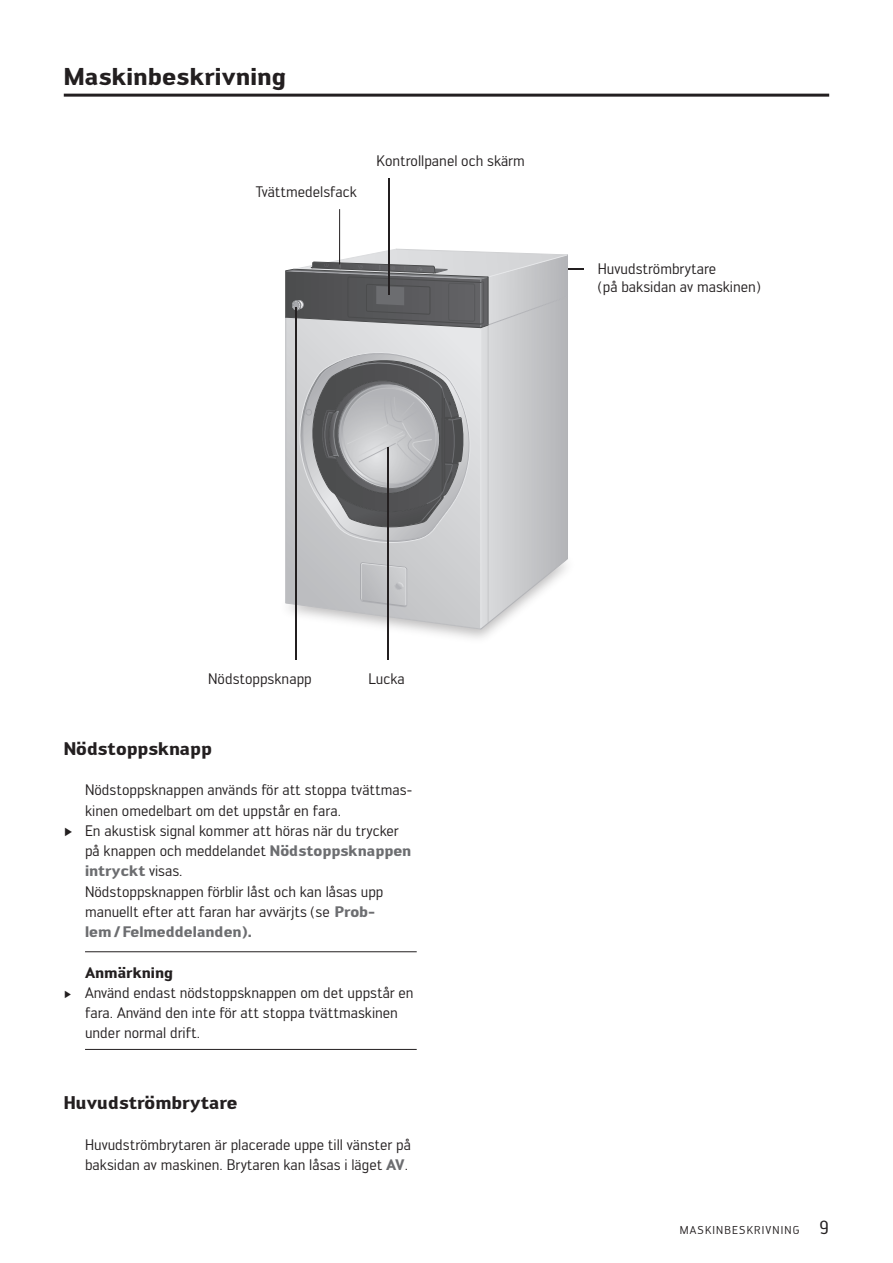
<style>
.page{position:relative;width:893px;height:1263px;background:#fff}
.page>*{position:absolute;margin:0;border:0;box-sizing:border-box;transform-origin:0 0}
.t1{font:700 24px "Engel";letter-spacing:.005em;color:#231f20}
.t2{font:700 18px "Engel";color:#231f20}
.t3{font:15px/20.2px "Engel";color:#231f20}
.t4{font:700 15px "Engel";color:#6c6d70}
.t5{font:700 15px "Engel";color:#231f20}
.t6{font:11.25px "Engel";letter-spacing:.1em;color:#231f20}
.s1{font-family:"Century";font-size:12px}
.s2{font-weight:700;color:#6c6d70}
.s3{font-weight:400;color:#231f20}
.s4{font-family:"Century";font-size:10.5px}
.s5{font-size:18.75px}
</style>
<div class="page">
<img style="left:295px;top:630px;width:199px;height:18px">
<hr style="left:85px;top:951px;width:332px;height:1px;background:#231f20">
<hr style="left:85px;top:1049px;width:332px;height:1px;background:#231f20">
<hr style="left:64px;top:94px;width:765px;height:3px;background:#231f20">
<hr style="left:339px;top:209px;width:1px;height:55px;background:#231f20">
<hr style="left:296px;top:307px;width:1px;height:353px;background:#231f20">
<hr style="left:388px;top:447px;width:1px;height:213px;background:#231f20">
<hr style="left:389px;top:178px;width:1px;height:117px;background:#231f20">
<svg style="left:285px;top:248px;width:298px;height:382px;background:#b6b6b8"></svg>
<h1 class="t1" style="left:64px;top:62px;width:224px">Maskinbeskrivning</h1>
<p class="t3" style="left:256px;top:182px;width:103px">Tvättmedelsfack</p>
<p class="t3" style="left:376px;top:151px;width:150px">Kontrollpanel och skärm</p>
<p class="t3" style="left:598px;top:260px;width:165px;line-height:18.3px">Huvudströmbrytare<br>(på baksidan av maskinen)</p>
<p class="t3" style="left:208px;top:668px;width:105px">Nödstoppsknapp</p>
<p class="t3" style="left:368px;top:668px;width:38px">Lucka</p>
<p class="t2" style="left:64px;top:738px;width:150px">Nödstoppsknapp</p>
<p class="t3" style="left:85px;top:780px;width:329px">Nödstoppsknappen används för att stoppa tvättmas-</p>
<p class="t3" style="left:85px;top:800px;width:257px">kinen omedelbart om det uppstår en fara.</p>
<p class="t3" style="left:64px;top:820px;width:336px"><span class="s1">►</span> En akustisk signal kommer att höras när du trycker</p>
<p class="t3" style="left:85px;top:841px;width:328px">på knappen och meddelandet <span class="s2">Nödstoppsknappen</span></p>
<p class="t4" style="left:85px;top:862px;width:99px">intryckt <span class="s3">visas.</span></p>
<p class="t3" style="left:85px;top:881px;width:300px">Nödstoppsknappen förblir låst och kan låsas upp</p>
<p class="t3" style="left:85px;top:901px;width:292px">manuellt efter att faran har avvärjts (se <span class="s2">Prob-</span></p>
<p class="t4" style="left:85px;top:923px;width:168px">lem/Felmeddelanden).</p>
<p class="t5" style="left:85px;top:963px;width:90px">Anmärkning</p>
<p class="t3" style="left:64px;top:982px;width:351px"><span class="s4">►</span> Använd endast nödstoppsknappen om det uppstår en</p>
<p class="t3" style="left:85px;top:1003px;width:314px">fara. Använd den inte för att stoppa tvättmaskinen</p>
<p class="t3" style="left:85px;top:1023px;width:117px">under normal drift.</p>
<p class="t2" style="left:64px;top:1092px;width:175px">Huvudströmbrytare</p>
<p class="t3" style="left:85px;top:1134px;width:327px">Huvudströmbrytaren är placerade uppe till vänster på baksidan av maskinen. Brytaren kan låsas i läget <span class="s2">AV</span>.</p>
<p class="t6" style="left:680px;top:1223px;width:151px">MASKINBESKRIVNING <span class="s5">9</span></p>
</div>
